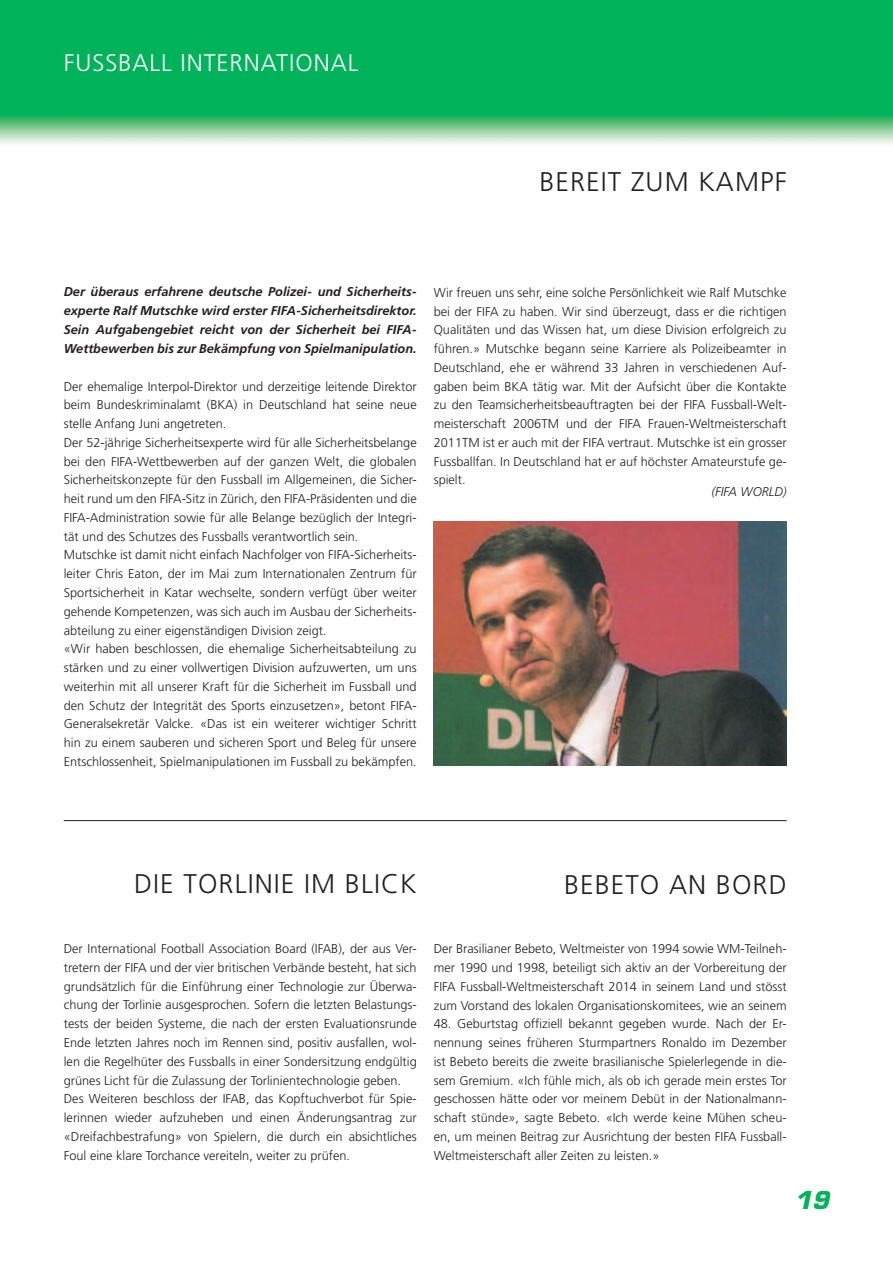
<style>
.page{position:relative;width:893px;height:1263px;background:#fff}
.page>*{position:absolute;margin:0;border:0;box-sizing:border-box;transform-origin:0 0}
.t1{font:300 27px "Frutiger";letter-spacing:.04em;color:#231f20}
.t2{font:300 24px "Frutiger";letter-spacing:.04em;color:#fff}
.t3{font:italic 700 24px "Eurostile";color:#00b25a}
.t4{font:300 12.75px/18.8px "Frutiger";color:#231f20;text-align:justify}
.t5{font:italic 700 12.75px/18.8px "Frutiger";color:#231f20;text-align:justify}
.t6{font:italic 300 12.75px "Frutiger";color:#231f20}
</style>
<div class="page">
<img style="left:0;top:0;width:893px;height:144px">
<div style="left:482px;top:22px;width:151px;height:74px;background:#00b259"></div>
<div style="left:644px;top:56px;width:144px;height:29px;background:#00b259"></div>
<hr style="left:64px;top:820px;width:723px;height:1px;background:#231f20">
<img style="left:434px;top:522px;width:353px;height:244px">
<h2 class="t2" style="left:64px;top:49px;width:296px">Fussball International</h2>
<h1 class="t1" style="left:539px;top:167px;width:213px">Bereit zum Kampf</h1>
<p class="t5" style="left:64px;top:282px;width:354px">Der überaus erfahrene deutsche Polizei- und Sicherheits&shy;experte Ralf Mutschke wird erster FIFA-Sicherheitsdirektor.<br>Sein Aufgabengebiet reicht von der Sicherheit bei FIFA-Wettbewerben bis zur Bekämpfung von Spielmanipulation.</p>
<p class="t4" style="left:64px;top:377px;width:354px;text-align:left">Der ehemalige Interpol-Direktor und derzeitige leitende Direktor beim Bundeskriminalamt (BKA) in Deutschland hat seine neue stelle Anfang Juni angetreten.<br>Der 52-jährige Sicherheitsexperte wird für alle Sicherheitsbelange bei den FIFA-Wettbewerben auf der ganzen Welt, die globalen Sicherheitskonzepte für den Fussball im Allgemeinen, die Sicher&shy;heit rund um den FIFA-Sitz in Zürich, den FIFA-Präsidenten und die FIFA-Administration sowie für alle Belange bezüglich der Integri&shy;tät und des Schutzes des Fussballs verantwortlich sein.<br>Mutschke ist damit nicht einfach Nachfolger von FIFA-Sicherheits&shy;leiter Chris Eaton, der im Mai zum Internationalen Zentrum für Sportsicherheit in Katar wechselte, sondern verfügt über weiter gehende Kompetenzen, was sich auch im Ausbau der Sicherheits&shy;abteilung zu einer eigenständigen Division zeigt.<br>«Wir haben beschlossen, die ehemalige Sicherheitsabteilung zu stärken und zu einer vollwertigen Division aufzuwerten, um uns weiterhin mit all unserer Kraft für die Sicherheit im Fussball und den Schutz der Integrität des Sports einzusetzen», betont FIFA-Generalsekretär Valcke. «Das ist ein weiterer wichtiger Schritt hin zu einem sauberen und sicheren Sport und Beleg für unsere Entschlossenheit, Spielmanipulationen im Fussball zu bekämpfen.</p>
<p class="t4" style="left:434px;top:283px;width:354px">Wir freuen uns sehr, eine solche Persönlichkeit wie Ralf Mutschke bei der FIFA zu haben. Wir sind überzeugt, dass er die richtigen Qualitäten und das Wissen hat, um diese Division erfolgreich zu führen.» Mutschke begann seine Karriere als Polizeibeamter in Deutschland, ehe er während 33 Jahren in verschiedenen Auf&shy;gaben beim BKA tätig war. Mit der Aufsicht über die Kontakte zu den Teamsicherheitsbeauftragten bei der FIFA Fussball-Welt&shy;meisterschaft 2006TM und der FIFA Frauen-Weltmeisterschaft 2011TM ist er auch mit der FIFA vertraut. Mutschke ist ein grosser Fussballfan. In Deutschland hat er auf höchster Amateurstufe ge&shy;spielt.</p>
<p class="t6" style="left:711px;top:485px;width:77px">(FIFA Wo rld)</p>
<h1 class="t1" style="left:134px;top:868px;width:281px">Die Torlinie im Blick</h1>
<h1 class="t1" style="left:564px;top:869px;width:224px">Bebeto an Bord</h1>
<p class="t4" style="left:64px;top:939px;width:354px;text-align:left">Der International Football Association Board (IFAB), der aus Ver&shy;tretern der FIFA und der vier britischen Verbände besteht, hat sich grundsätzlich für die Einführung einer Technologie zur Überwa&shy;chung der Torlinie ausgesprochen. Sofern die letzten Belastungs&shy;tests der beiden Systeme, die nach der ersten Evaluationsrunde Ende letzten Jahres noch im Rennen sind, positiv ausfallen, wol&shy;len die Regelhüter des Fussballs in einer Sondersitzung endgültig grünes Licht für die Zulassung der Torlinientechnologie geben.<br>Des Weiteren beschloss der IFAB, das Kopftuchverbot für Spie&shy;lerinnen wieder aufzuheben und einen Änderungsantrag zur «Dreifachbestrafung» von Spielern, die durch ein absichtliches Foul eine klare Torchance vereiteln, weiter zu prüfen.</p>
<p class="t4" style="left:434px;top:939px;width:354px">Der Brasilianer Bebeto, Weltmeister von 1994 sowie WM-Teilneh&shy;mer 1990 und 1998, beteiligt sich aktiv an der Vorbereitung der FIFA Fussball-Weltmeisterschaft 2014 in seinem Land und stösst zum Vorstand des lokalen Organisationskomitees, wie an seinem</p>
<p class="t4" style="left:434px;top:1014px;width:354px">48. Geburtstag offiziell bekannt gegeben wurde. Nach der Er&shy;nennung seines früheren Sturmpartners Ronaldo im Dezember ist Bebeto bereits die zweite brasilianische Spielerlegende in die&shy;sem Gremium. «Ich fühle mich, als ob ich gerade mein erstes Tor geschossen hätte oder vor meinem Debüt in der Nationalmann&shy;schaft stünde», sagte Bebeto. «Ich werde keine Mühen scheu&shy;en, um meinen Beitrag zur Ausrichtung der besten FIFA Fussball-Weltmeisterschaft aller Zeiten zu leisten.»</p>
<h2 class="t3" style="left:795px;top:1185px;width:36px">19</h2>
</div>
